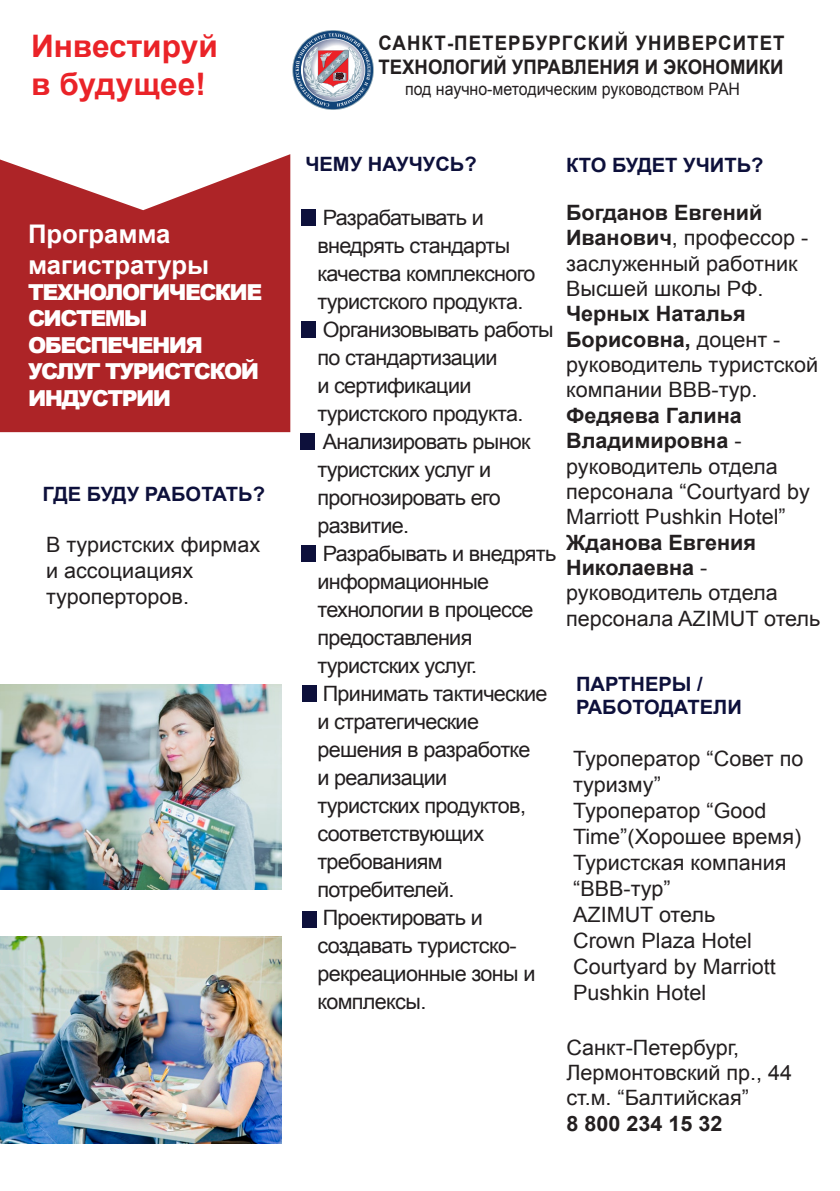
<style>
.page{position:relative;width:840px;height:1191px;background:#fff}
.page>*{position:absolute;margin:0;border:0;box-sizing:border-box;transform-origin:0 0}
.t1{font:700 31px "Arial";color:#ea2328}
.t2{font:700 25.6px "Arial";color:#fff}
.t3{font:900 22px/26.4px "Arial";letter-spacing:-.07em;color:#fff}
.t4{font:21.2px/25.4px "Arial";color:#231f20}
.t5{font:21.2px/28px "Arial";letter-spacing:-.03em;color:#231f20}
.t6{font:700 21.2px "Arial";color:#231f20}
.t7{font:700 20px "Arial";letter-spacing:.06em;color:#231f20;scale:.93 1}
.t8{font:700 20px "Arial";color:#231f20;scale:.93 1}
.t9{font:700 19.8px "Arial";color:#0d103b}
.t10{font:17.2px "Arial";color:#231f20;scale:.93 1}
.s1{font-weight:700}
</style>
<div class="page">
<svg style="left:0;top:154px;width:290px;height:278px;background:#b53b3d"></svg>
<svg style="left:292px;top:30px;width:81px;height:80px"></svg>
<div style="left:301px;top:209px;width:15px;height:17px;background:#0d103b"></div>
<div style="left:300px;top:433px;width:15px;height:17px;background:#0d103b"></div>
<div style="left:301px;top:321px;width:14px;height:17px;background:#0d103b"></div>
<div style="left:301px;top:545px;width:14px;height:17px;background:#0d103b"></div>
<div style="left:302px;top:685px;width:15px;height:17px;background:#0d103b"></div>
<div style="left:302px;top:911px;width:15px;height:16px;background:#0d103b"></div>
<img style="left:0;top:684px;width:281px;height:205px">
<img style="left:0;top:936px;width:281px;height:207px">
<p class="t1" style="left:31px;top:26px;width:188px">Инвестируй</p>
<p class="t1" style="left:31px;top:63px;width:176px">в будущее!</p>
<p class="t2" style="left:28px;top:217px;width:144px">Программа</p>
<p class="t2" style="left:28px;top:247px;width:182px">магистратуры</p>
<p class="t3" style="left:28px;top:278px;width:235px">технологические системы обеспечения услуг туристской индустрии</p>
<p class="t9" style="left:42px;top:480px;width:117px">ГДЕ БУДУ РАБОТАТ</p>
<p class="t9" style="left:238px;top:480px;width:28px">Ь?</p>
<p class="t4" style="left:46px;top:532px;width:215px;line-height:26px">В туристских фирмах и ассоциациях туроперторов.</p>
<p class="t7" style="left:378px;top:30px;width:438px">Санкт-Петербургс кий университет</p>
<p class="t8" style="left:378px;top:54px;width:434px">технологий управления и экономики</p>
<p class="t10" style="left:405px;top:77px;width:361px">под научно-методическим руководством РАН</p>
<p class="t9" style="left:305px;top:151px;width:29px">ЧЕМУ</p>
<p class="t9" style="left:367px;top:151px;width:15px">НАУ</p>
<p class="t9" style="left:408px;top:151px;width:69px">ЧУСЬ?</p>
<p class="t5" style="left:317px;top:204px;width:220px">Разрабатывать и внедрять стандарты качества комплексного туристского продукта.</p>
<p class="t5" style="left:317px;top:316px;width:238px">Организовывать работы по стандартизации<br>и сертификации туристского продукта.</p>
<p class="t5" style="left:317px;top:428px;width:215px">Анализировать рынок туристских услуг и прогнозировать его развитие.</p>
<p class="t5" style="left:317px;top:540px;width:240px">Разрабывать и внедрять информационные технологии в процессе предоставления туристских услуг.</p>
<p class="t5" style="left:317px;top:680px;width:232px">Принимать тактические и стратегические решения в разработке и реализации туристских продуктов, соответствующих требованиям потребителей.</p>
<p class="t5" style="left:317px;top:904px;width:219px">Проектировать и создавать туристско&shy;рекреационные зоны и комплексы.</p>
<p class="t9" style="left:566px;top:152px;width:14px">КТО</p>
<p class="t9" style="left:611px;top:152px;width:153px">БУДЕТ УЧИТЬ?</p>
<p class="t4" style="left:566px;top:200px;width:244px"><span class="s1">Богданов Евгений<br>Иванович</span>, профессор - заслуженный работник<br>Высшей школы РФ.</p>
<p class="t4" style="left:566px;top:301px;width:253px"><span class="s1">Черных Наталья<br>Борисовна,</span> доцент - руководитель туристской компании BBB-тур.</p>
<p class="t4" style="left:566px;top:403px;width:245px"><span class="s1">Федяева Галина<br>Владимировна</span> - руководитель отдела персонала “Courtyard by<br>Marriott Pushkin Hotel”</p>
<p class="t4" style="left:566px;top:530px;width:256px"><span class="s1">Жданова Евгения<br>Николаевна</span> - руководитель отдела персонала AZIMUT отель</p>
<p class="t9" style="left:575px;top:670px;width:29px">ПАРТНЕР</p>
<p class="t9" style="left:671px;top:670px;width:32px">Ы /</p>
<p class="t9" style="left:575px;top:694px;width:15px">РАБОТО</p>
<p class="t9" style="left:659px;top:694px;width:29px">ДАТЕЛ</p>
<p class="t9" style="left:727px;top:694px;width:16px">И</p>
<p class="t4" style="left:573px;top:745px;width:232px;line-height:26px">Туроператор “Совет по туризму”</p>
<p class="t4" style="left:573px;top:797px;width:229px;line-height:26px">Туроператор “Good<br>Time”(Хорошее время)<br>Туристская компания</p>
<p class="t5" style="left:573px;top:874px;width:99px">“BBB-тур”</p>
<p class="t4" style="left:573px;top:901px;width:144px">AZIMUT отель</p>
<p class="t4" style="left:573px;top:927px;width:180px">Crown Plaza Hotel</p>
<p class="t4" style="left:573px;top:953px;width:204px;line-height:26px">Courtyard by Marriott<br>Pushkin Hotel</p>
<p class="t4" style="left:566px;top:1034px;width:174px">Санкт-Петербург,</p>
<p class="t4" style="left:566px;top:1060px;width:227px">Лермонтовский пр., 44</p>
<p class="t4" style="left:566px;top:1085px;width:184px">ст.м. “Балтийская”</p>
<p class="t6" style="left:566px;top:1109px;width:157px">8 800 234 15 32</p>
</div>
